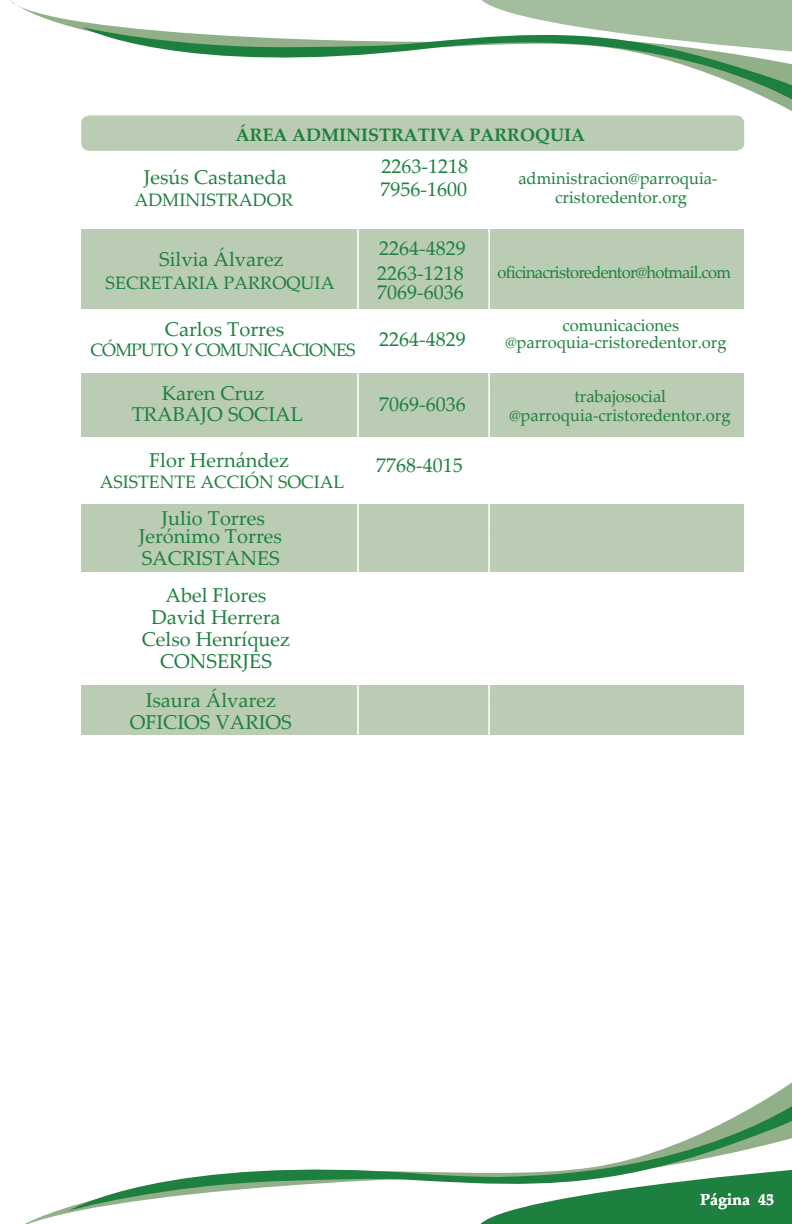
<style>
.page{position:relative;width:792px;height:1224px;background:#fff}
.page>*{position:absolute;margin:0;border:0;box-sizing:border-box;transform-origin:0 0}
.t1{font:20px/22px "Palatino Linotype";color:#1d803e;text-align:center}
.t2{font:18px "Palatino Linotype";color:#1d803e}
.t3{font:700 18px "Palatino Linotype";color:#1d803e}
.t4{font:18px "Palatino Linotype";letter-spacing:-.05em;color:#1d803e}
.t5{font:17px/19px "Palatino Linotype";color:#1d803e;text-align:center}
.t6{font:17px "Palatino Linotype";letter-spacing:-.04em;color:#1d803e}
.t7{font:700 16px "Palatino Linotype";color:#fff}
</style>
<div class="page">
<svg style="left:9px;top:0;width:783px;height:111px"></svg>
<svg style="left:82px;top:19px;width:710px;height:91px"></svg>
<svg style="left:25px;top:1082px;width:767px;height:142px"></svg>
<svg style="left:69px;top:1094px;width:723px;height:117px"></svg>
<div style="left:81px;top:115px;width:663px;height:36px;background:#baccb3"></div>
<div style="left:495px;top:685px;width:249px;height:49px;background:#baccb3"></div>
<div style="left:380px;top:685px;width:115px;height:49px;background:#baccb3"></div>
<div style="left:81px;top:685px;width:299px;height:49px;background:#baccb3"></div>
<div style="left:495px;top:504px;width:249px;height:68px;background:#baccb3"></div>
<div style="left:380px;top:504px;width:115px;height:68px;background:#baccb3"></div>
<div style="left:81px;top:504px;width:299px;height:68px;background:#baccb3"></div>
<div style="left:495px;top:373px;width:249px;height:64px;background:#baccb3"></div>
<div style="left:380px;top:373px;width:115px;height:64px;background:#baccb3"></div>
<div style="left:81px;top:373px;width:299px;height:64px;background:#baccb3"></div>
<div style="left:495px;top:230px;width:249px;height:79px;background:#baccb3"></div>
<div style="left:380px;top:230px;width:115px;height:79px;background:#baccb3"></div>
<div style="left:81px;top:230px;width:299px;height:79px;background:#baccb3"></div>
<hr style="left:357px;top:162px;width:2px;height:585px;background:#fff">
<hr style="left:488px;top:162px;width:2px;height:583px;background:#fff">
<p class="t3" style="left:236px;top:122px;width:351px">ÁREA ADMINISTRATIVA PARROQUIA</p>
<p class="t1" style="left:144px;top:165px;width:144px">Jesús Castaneda</p>
<p class="t2" style="left:134px;top:187px;width:160px">ADMINISTRADOR</p>
<p class="t1" style="left:381px;top:154px;width:89px;line-height:22.8px;text-align:left">2263-1218<br>7956-1600</p>
<p class="t5" style="left:518px;top:168px;width:201px">administracion@parroquia&shy;cristoredentor.org</p>
<p class="t1" style="left:159px;top:248px;width:126px">Silvia Álvarez</p>
<p class="t2" style="left:106px;top:271px;width:231px">SECRETARIA PARROQUIA</p>
<p class="t1" style="left:377px;top:235px;width:90px;line-height:25px;text-align:left">2264-4829<br>2263-1218</p>
<p class="t1" style="left:377px;top:280px;width:88px">7069-6036</p>
<p class="t1" style="left:165px;top:317px;width:121px">Carlos Torres</p>
<p class="t4" style="left:91px;top:337px;width:266px">CÓMPUTO Y COMUNICACIONES</p>
<p class="t1" style="left:379px;top:327px;width:88px">2264-4829</p>
<p class="t6" style="left:498px;top:260px;width:235px">oficinacristoredentor@hotmail.com</p>
<p class="t5" style="left:505px;top:316px;width:223px;line-height:17px">comunicaciones @parroquia-cristoredentor.org</p>
<p class="t1" style="left:132px;top:382px;width:173px;line-height:21px">Karen Cruz<br>TRABAJO SOCIAL</p>
<p class="t1" style="left:379px;top:392px;width:88px">7069-6036</p>
<p class="t5" style="left:509px;top:386px;width:223px">trabajosocial @parroquia-cristoredentor.org</p>
<p class="t1" style="left:149px;top:448px;width:141px">Flor Hernández</p>
<p class="t2" style="left:100px;top:469px;width:246px">ASISTENTE ACCIÓN SOCIAL</p>
<p class="t1" style="left:139px;top:508px;width:145px;line-height:17.8px">Julio Torres<br>Jerónimo Torres</p>
<p class="t1" style="left:376px;top:454px;width:88px">7768-4015</p>
<p class="t1" style="left:142px;top:538px;width:140px;line-height:37.2px">SACRISTANES<br>Abel Flores</p>
<p class="t1" style="left:142px;top:605px;width:150px">David Herrera<br>Celso Henríquez<br>CONSERJES</p>
<p class="t1" style="left:130px;top:689px;width:164px;line-height:21.2px">Isaura Álvarez<br>OFICIOS VARIOS</p>
<p class="t7" style="left:700px;top:1189px;width:75px">Página 43</p>
<p class="t7" style="left:766px;top:1188px;width:9px">5</p>
</div>
